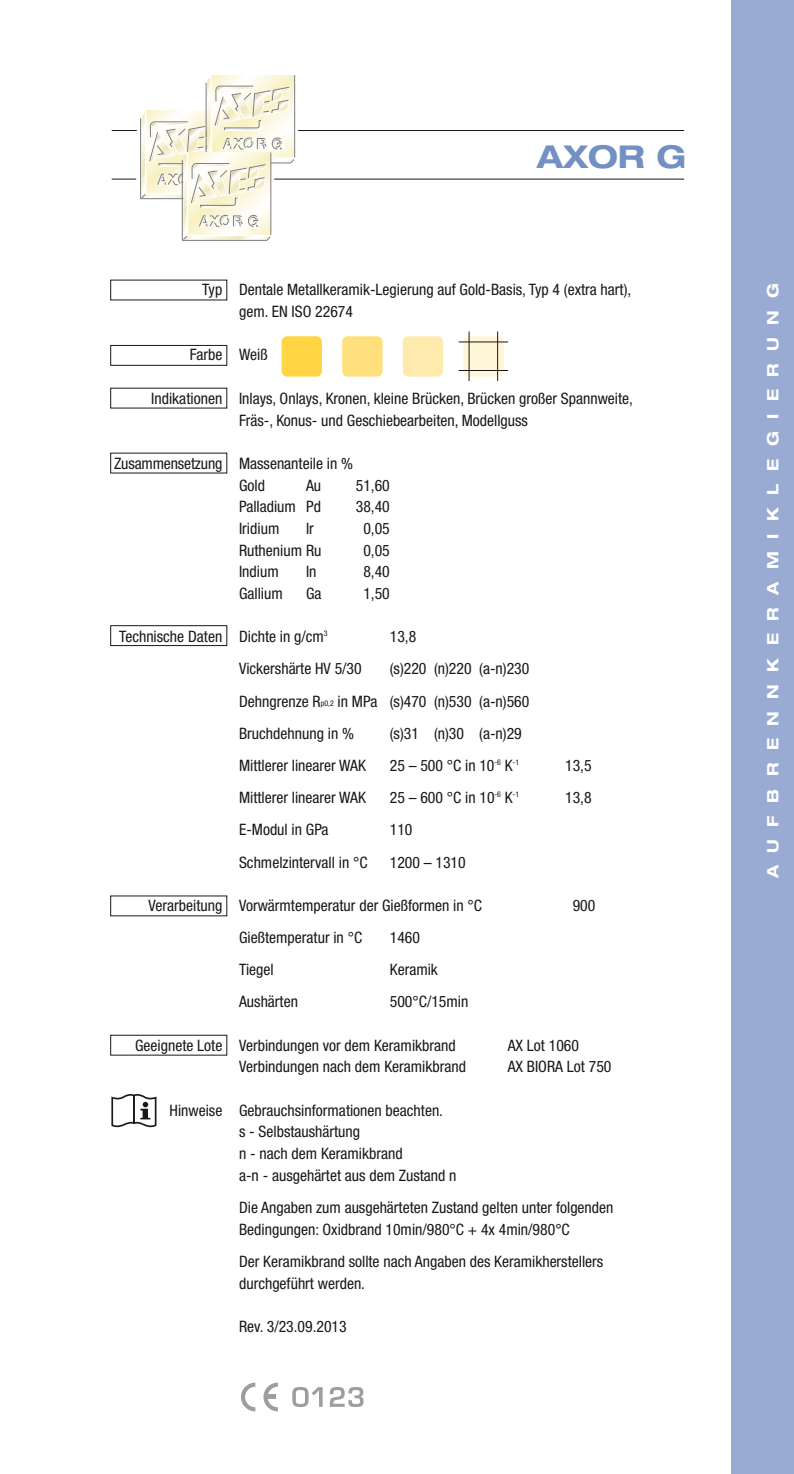
<style>
.page{position:relative;width:794px;height:1474px;background:#fff}
.page>*{position:absolute;margin:0;border:0;box-sizing:border-box;transform-origin:0 0}
.t1{font:700 expanded 31.5px "Helvetica Neue LT";color:#7390c4}
.t2{font:condensed 15.75px/21.7px "Helvetica Neue LT";color:#1a171c}
.t3{font:700 expanded 15.75px "Helvetica Neue LT";letter-spacing:.79em;color:#fff}
.s1{font-size:7.88px}
</style>
<div class="page">
<div style="left:731px;top:0;width:63px;height:1473px;background:#99aad3"></div>
<hr style="left:112px;top:130px;width:572px;height:1px;background:#1a171c">
<hr style="left:112px;top:179px;width:572px;height:1px;background:#1a171c">
<svg style="left:241px;top:1382px;width:14px;height:29px"></svg>
<svg style="left:263px;top:1382px;width:15px;height:29px"></svg>
<hr style="left:266px;top:1394px;width:10px;height:4px;background:#9c9e9f">
<svg style="left:292px;top:1387px;width:30px;height:19px"></svg>
<svg style="left:330px;top:1387px;width:33px;height:19px"></svg>
<div style="left:110px;top:345px;width:117px;height:20px;border:1px solid #1a171c"></div>
<div style="left:342px;top:336px;width:40px;height:40px;background:#ffe07c;border-radius:6px"></div>
<div style="left:403px;top:336px;width:40px;height:40px;background:#ffeaad;border-radius:6px"></div>
<div style="left:463px;top:336px;width:40px;height:40px;background:#fff5d7;border-radius:6px"></div>
<div style="left:282px;top:336px;width:40px;height:40px;background:#ffd544;border-radius:6px"></div>
<hr style="left:458px;top:341px;width:50px;height:1px;background:#1a171c">
<hr style="left:458px;top:370px;width:50px;height:1px;background:#1a171c">
<hr style="left:469px;top:331px;width:1px;height:50px;background:#1a171c">
<hr style="left:497px;top:331px;width:1px;height:50px;background:#1a171c">
<div style="left:110px;top:625px;width:117px;height:21px;border:1px solid #1a171c"></div>
<div style="left:110px;top:1035px;width:117px;height:20px;border:1px solid #1a171c"></div>
<div style="left:137px;top:127px;width:161px;height:7px;background:#f3f3f4;border:1px solid #fff"></div>
<div style="left:136px;top:176px;width:138px;height:7px;background:#fff"></div>
<svg style="left:140px;top:75px;width:155px;height:165px"></svg>
<svg style="left:111px;top:1094px;width:46px;height:34px"></svg>
<h1 class="t1" style="left:537px;top:137px;width:151px">AXOR G</h1>
<p class="t2" style="left:239px;top:279px;width:394px;text-indent:-37px">Typ Dentale Metallkeramik-Legierung auf Gold-Basis, Typ 4 (extra hart), gem. EN ISO 22674</p>
<p class="t2" style="left:190px;top:344px;width:79px">Farbe Weiß</p>
<p class="t2" style="left:239px;top:387px;width:395px;text-indent:-88px">Indikationen Inlays, Onlays, Kronen, kleine Brücken, Brücken großer Spannweite,<br>Fräs-, Konus- und Geschiebearbeiten, Modellguss</p>
<p class="t2" style="left:239px;top:452px;width:115px;text-indent:-125px">Zusammensetzung Massenanteile in %<br>Gold</p>
<p class="t2" style="left:306px;top:474px;width:17px">Au</p>
<p class="t2" style="left:356px;top:474px;width:36px">51,60</p>
<p class="t2" style="left:239px;top:496px;width:83px">Palladium Pd</p>
<p class="t2" style="left:356px;top:496px;width:36px">38,40</p>
<p class="t2" style="left:239px;top:517px;width:42px">Iridium</p>
<p class="t2" style="left:306px;top:517px;width:9px">Ir</p>
<p class="t2" style="left:363px;top:517px;width:28px">0,05</p>
<p class="t2" style="left:239px;top:539px;width:84px">Ruthenium Ru</p>
<p class="t2" style="left:363px;top:539px;width:28px">0,05</p>
<p class="t2" style="left:239px;top:561px;width:41px">Indium</p>
<p class="t2" style="left:306px;top:561px;width:12px">In</p>
<p class="t2" style="left:363px;top:561px;width:28px">8,40</p>
<p class="t2" style="left:239px;top:582px;width:45px">Gallium</p>
<p class="t2" style="left:306px;top:582px;width:17px">Ga</p>
<p class="t2" style="left:363px;top:582px;width:28px">1,50</p>
<p class="t2" style="left:119px;top:626px;width:210px">Technische Daten Dichte in g/cm<sup>3</sup></p>
<p class="t2" style="left:390px;top:625px;width:28px">13,8</p>
<p class="t2" style="left:239px;top:658px;width:124px">Vickershärte HV 5/30</p>
<p class="t2" style="left:239px;top:652px;width:292px;line-height:32.2px;text-align:justify;text-indent:151px">(s)220 (n)220 (a-n)230<br>Dehngrenze R<span class="s1">p0,2</span> in MPa (s)470 (n)530 (a-n)560<br>Bruchdehnung in %</p>
<p class="t2" style="left:390px;top:722px;width:133px">(s)31 (n)30 (a-n)29</p>
<p class="t2" style="left:239px;top:754px;width:128px">Mittlerer linearer WAK</p>
<p class="t2" style="left:390px;top:754px;width:131px">25 – 500 °C in 10<sup>-6</sup> K<sup>-1</sup></p>
<p class="t2" style="left:565px;top:754px;width:28px">13,5</p>
<p class="t2" style="left:239px;top:786px;width:128px">Mittlerer linearer WAK</p>
<p class="t2" style="left:390px;top:786px;width:131px">25 – 600 °C in 10<sup>-6</sup> K<sup>-1</sup></p>
<p class="t2" style="left:565px;top:786px;width:28px">13,8</p>
<p class="t2" style="left:239px;top:818px;width:91px">E-Modul in GPa</p>
<p class="t2" style="left:390px;top:818px;width:24px">110</p>
<p class="t2" style="left:239px;top:851px;width:130px">Schmelzintervall in °C</p>
<p class="t2" style="left:390px;top:851px;width:77px">1200 – 1310</p>
<p class="t2" style="left:149px;top:894px;width:335px">Verarbeitung Vorwärmtemperatur der Gießformen in °C</p>
<p class="t2" style="left:573px;top:894px;width:24px">900</p>
<p class="t2" style="left:239px;top:926px;width:125px">Gießtemperatur in °C</p>
<p class="t2" style="left:390px;top:926px;width:32px">1460</p>
<p class="t2" style="left:239px;top:958px;width:36px">Tiegel</p>
<p class="t2" style="left:390px;top:958px;width:50px">Keramik</p>
<p class="t2" style="left:239px;top:990px;width:60px">Aushärten</p>
<p class="t2" style="left:390px;top:990px;width:80px">500°C/15min</p>
<p class="t2" style="left:135px;top:1034px;width:322px">Geeignete Lote Verbindungen vor dem Keramikbrand</p>
<p class="t2" style="left:507px;top:1034px;width:73px">AX Lot 1060</p>
<p class="t2" style="left:239px;top:1055px;width:228px">Verbindungen nach dem Keramikbrand</p>
<p class="t2" style="left:507px;top:1055px;width:105px">AX BIORA Lot 750</p>
<p class="t2" style="left:239px;top:1099px;width:219px;text-indent:-70px">Hinweise Gebrauchsinformationen beachten.<br>s - Selbstaushärtung<br>n - nach dem Keramikbrand<br>a-n - ausgehärtet aus dem Zustand n</p>
<p class="t2" style="left:239px;top:1196px;width:376px">Die Angaben zum ausgehärteten Zustand gelten unter folgenden<br>Bedingungen: Oxidbrand 10min/980°C + 4x 4min/980°C</p>
<p class="t2" style="left:239px;top:1250px;width:366px">Der Keramikbrand sollte nach Angaben des Keramikherstellers durchgeführt werden.</p>
<p class="t2" style="left:239px;top:1315px;width:109px">Rev. 3/23.09.2013</p>
<p class="t3" style="left:763px;top:878px;width:597px;rotate:-90deg">AUFBRENNKERAMIKLEGIERUNG</p>
</div>
